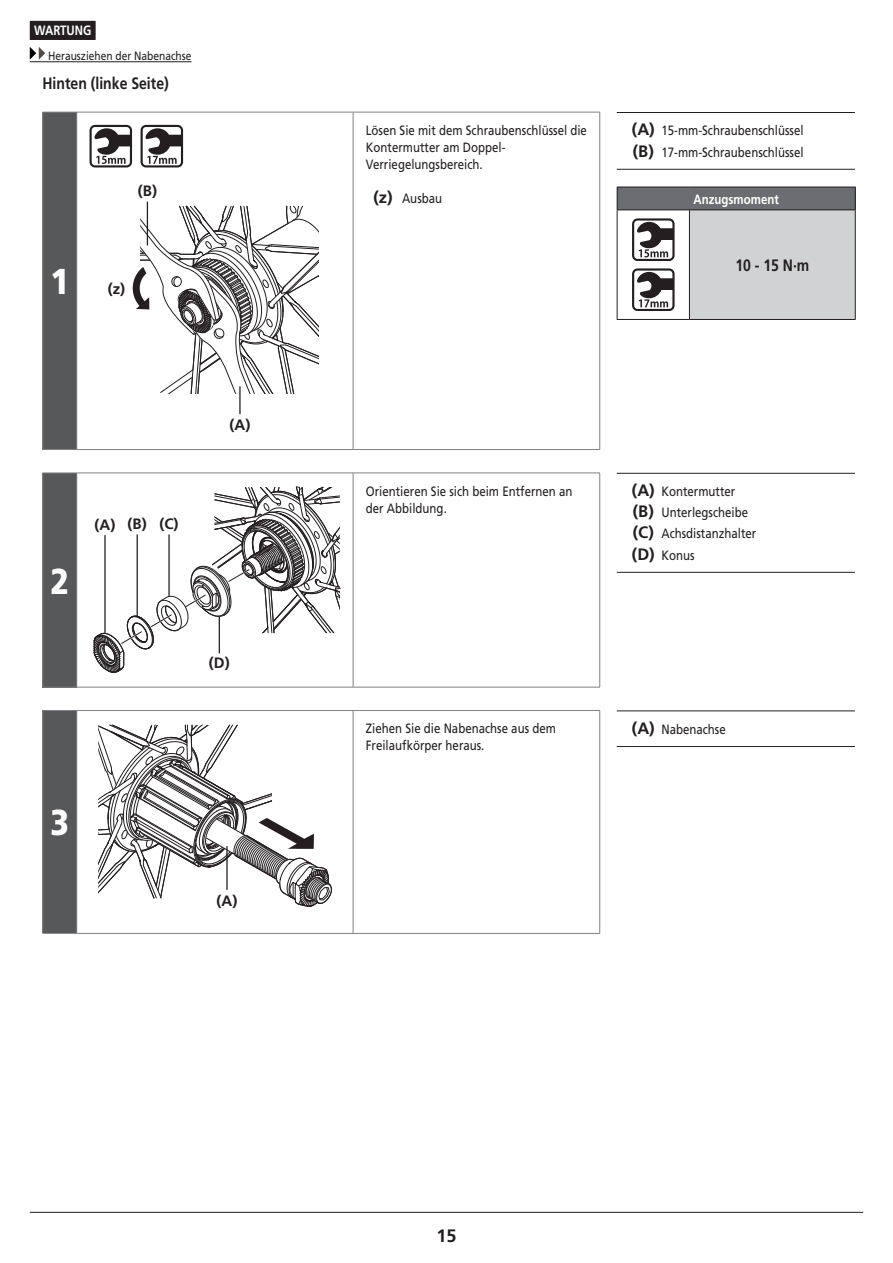
<style>
.page{position:relative;width:893px;height:1263px;background:#fff}
.page>*{position:absolute;margin:0;border:0;box-sizing:border-box;transform-origin:0 0}
.t1{font:900 36px "Frutiger LT Pro";color:#fff;scale:.85 1}
.t2{font:700 18px "Frutiger LT Pro";color:#231f20}
.t3{font:700 16.5px "Frutiger LT Pro";color:#231f20;scale:.85 1}
.t4{font:700 15px "Frutiger LT Pro";color:#231f20}
.t5{font:13.5px/16.8px "Frutiger LT Pro";color:#231f20;scale:.85 1}
.t6{font:700 13.5px "Frutiger LT Pro";color:#fff;scale:.85 1}
.t7{font:12px "Frutiger LT Pro";color:#231f20;scale:.85 1}
.s1{font-weight:700;font-size:16.5px}
</style>
<div class="page">
<hr style="left:30px;top:1212px;width:833px;height:1px;background:#231f20">
<div style="left:30px;top:21px;width:66px;height:19px;background:#231f20"></div>
<hr style="left:30px;top:61px;width:161px;height:1px;background:#231f20">
<svg style="left:30px;top:47px;width:15px;height:13px"></svg>
<div style="left:43px;top:112px;width:34px;height:337px;background:#57585a"></div>
<hr style="left:43px;top:112px;width:34px;height:1px;background:#808285">
<hr style="left:42px;top:112px;width:1px;height:337px;background:#808285">
<hr style="left:77px;top:112px;width:276px;height:1px;background:#808285">
<hr style="left:76px;top:112px;width:1px;height:337px;background:#808285">
<hr style="left:353px;top:112px;width:247px;height:1px;background:#808285">
<hr style="left:353px;top:112px;width:1px;height:337px;background:#808285">
<hr style="left:599px;top:112px;width:1px;height:337px;background:#808285">
<hr style="left:43px;top:449px;width:34px;height:1px;background:#808285">
<hr style="left:77px;top:449px;width:276px;height:1px;background:#808285">
<hr style="left:353px;top:449px;width:247px;height:1px;background:#808285">
<svg style="left:132px;top:205px;width:186px;height:189px"></svg>
<hr style="left:147px;top:202px;width:1px;height:43px;background:#231f20">
<hr style="left:239px;top:386px;width:2px;height:28px;background:#231f20">
<svg style="left:90px;top:125px;width:42px;height:42px"></svg>
<svg style="left:141px;top:125px;width:42px;height:42px"></svg>
<hr style="left:617px;top:169px;width:238px;height:1px;background:#231f20">
<hr style="left:617px;top:112px;width:238px;height:1px;background:#231f20">
<div style="left:617px;top:187px;width:238px;height:23px;background:#6c6d70"></div>
<div style="left:689px;top:210px;width:166px;height:109px;background:#d1d2d4"></div>
<hr style="left:617px;top:187px;width:72px;height:1px;background:#231f20">
<svg style="left:617px;top:187px;width:1px;height:23px"></svg>
<hr style="left:689px;top:187px;width:167px;height:1px;background:#231f20">
<svg style="left:855px;top:187px;width:1px;height:23px"></svg>
<hr style="left:617px;top:210px;width:72px;height:1px;background:#231f20">
<hr style="left:617px;top:210px;width:1px;height:109px;background:#231f20">
<hr style="left:689px;top:210px;width:167px;height:1px;background:#231f20">
<hr style="left:689px;top:210px;width:1px;height:109px;background:#231f20">
<hr style="left:855px;top:210px;width:1px;height:109px;background:#231f20">
<hr style="left:617px;top:319px;width:72px;height:1px;background:#231f20">
<hr style="left:689px;top:319px;width:167px;height:1px;background:#231f20">
<svg style="left:632px;top:218px;width:42px;height:43px"></svg>
<svg style="left:632px;top:268px;width:42px;height:43px"></svg>
<div style="left:43px;top:473px;width:34px;height:214px;background:#57585a"></div>
<hr style="left:43px;top:473px;width:34px;height:1px;background:#808285">
<hr style="left:42px;top:473px;width:1px;height:214px;background:#808285">
<hr style="left:77px;top:473px;width:276px;height:1px;background:#808285">
<hr style="left:76px;top:473px;width:1px;height:214px;background:#808285">
<hr style="left:353px;top:473px;width:247px;height:1px;background:#808285">
<hr style="left:353px;top:473px;width:1px;height:214px;background:#808285">
<hr style="left:599px;top:473px;width:1px;height:214px;background:#808285">
<hr style="left:43px;top:687px;width:34px;height:1px;background:#808285">
<hr style="left:77px;top:687px;width:276px;height:1px;background:#808285">
<hr style="left:353px;top:687px;width:247px;height:1px;background:#808285">
<svg style="left:93px;top:486px;width:248px;height:187px"></svg>
<hr style="left:104px;top:535px;width:2px;height:99px;background:#231f20">
<hr style="left:219px;top:617px;width:1px;height:36px;background:#231f20">
<hr style="left:137px;top:534px;width:1px;height:82px;background:#231f20">
<hr style="left:168px;top:534px;width:2px;height:62px;background:#231f20">
<hr style="left:617px;top:572px;width:238px;height:1px;background:#231f20">
<hr style="left:617px;top:473px;width:238px;height:1px;background:#231f20">
<div style="left:43px;top:710px;width:34px;height:223px;background:#57585a"></div>
<hr style="left:43px;top:710px;width:34px;height:1px;background:#808285">
<hr style="left:42px;top:711px;width:1px;height:222px;background:#808285">
<hr style="left:77px;top:710px;width:276px;height:1px;background:#808285">
<hr style="left:76px;top:711px;width:1px;height:222px;background:#808285">
<hr style="left:353px;top:710px;width:247px;height:1px;background:#808285">
<hr style="left:353px;top:711px;width:1px;height:222px;background:#808285">
<hr style="left:599px;top:711px;width:1px;height:222px;background:#808285">
<hr style="left:43px;top:933px;width:34px;height:1px;background:#808285">
<hr style="left:77px;top:933px;width:276px;height:1px;background:#808285">
<hr style="left:353px;top:933px;width:247px;height:1px;background:#808285">
<svg style="left:98px;top:724px;width:234px;height:183px"></svg>
<hr style="left:226px;top:846px;width:2px;height:44px;background:#231f20">
<hr style="left:617px;top:746px;width:238px;height:1px;background:#231f20">
<hr style="left:617px;top:710px;width:238px;height:1px;background:#231f20">
<p class="t6" style="left:34px;top:22px;width:69px">WARTUNG</p>
<p class="t7" style="left:48px;top:48px;width:170px">Herausziehen der Nabenachse</p>
<p class="t3" style="left:43px;top:73px;width:150px">Hinten (linke Seite)</p>
<h1 class="t1" style="left:50px;top:260px;width:24px">1</h1>
<p class="t4" style="left:138px;top:182px;width:21px">(B)</p>
<p class="t4" style="left:108px;top:279px;width:19px">(z)</p>
<p class="t4" style="left:230px;top:416px;width:22px">(A)</p>
<h1 class="t1" style="left:50px;top:559px;width:24px">2</h1>
<p class="t4" style="left:95px;top:516px;width:22px">(A)</p>
<p class="t4" style="left:128px;top:515px;width:53px">(B) (C)</p>
<p class="t4" style="left:209px;top:654px;width:22px">(D)</p>
<h1 class="t1" style="left:50px;top:801px;width:24px">3</h1>
<p class="t4" style="left:217px;top:892px;width:22px">(A)</p>
<p class="t5" style="left:366px;top:122px;width:262px">Lösen Sie mit dem Schraubenschlüssel die<br>Kontermutter am Doppel-<br>Verriegelungsbereich.</p>
<p class="t5" style="left:373px;top:189px;width:83px"><span class="s1">(z)</span> Ausbau</p>
<p class="t5" style="left:632px;top:120px;width:203px;line-height:21.1px"><span class="s1">(A)</span> 15-mm-Schraubenschlüssel <span class="s1">(B)</span> 17-mm-Schraubenschlüssel</p>
<p class="t6" style="left:693px;top:191px;width:102px">Anzugsmoment</p>
<p class="t3" style="left:735px;top:255px;width:89px">10 - 15 N·m</p>
<p class="t5" style="left:366px;top:483px;width:245px">Orientieren Sie sich beim Entfernen an der Abbildung.</p>
<p class="t5" style="left:632px;top:481px;width:148px;line-height:21.1px"><span class="s1">(A)</span> Kontermutter <span class="s1">(B)</span> Unterlegscheibe <span class="s1">(C)</span> Achsdistanzhalter <span class="s1">(D)</span> Konus</p>
<p class="t5" style="left:366px;top:720px;width:225px">Ziehen Sie die Nabenachse aus dem<br>Freilaufkörper heraus.</p>
<p class="t5" style="left:632px;top:721px;width:112px"><span class="s1">(A)</span> Nabenachse</p>
<h2 class="t2" style="left:436px;top:1225px;width:22px">15</h2>
</div>
